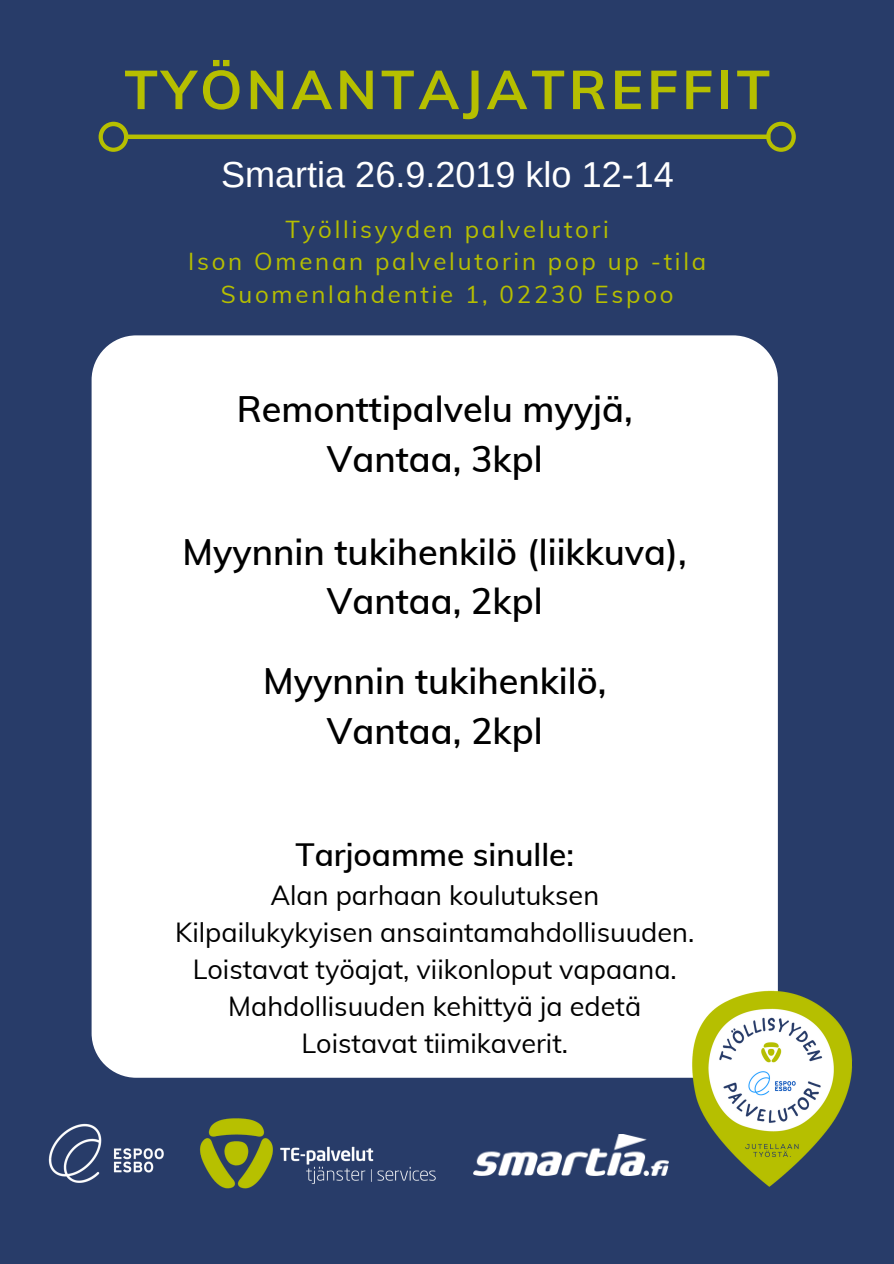
<style>
.page{position:relative;width:894px;height:1264px;background:#fff}
.page>*{position:absolute;margin:0;border:0;box-sizing:border-box;transform-origin:0 0}
.t1{font:700 54px "Muli";letter-spacing:.075em;color:#b6bf00}
.t2{font:600 36px/49.5px "Muli";color:#000;text-align:center}
.t3{font:36px "Arimo";color:#fff}
.t4{font:600 31.5px "Muli";color:#000}
.t5{font:27px/37.2px "Muli";color:#000;text-align:center}
.t6{font:24px/32.7px "Muli";letter-spacing:.115em;color:#b6bf00;text-align:center}
</style>
<div class="page">
<div style="left:0;top:0;width:893px;height:1263px;background:#283c69"></div>
<div style="left:92px;top:335px;width:685px;height:742px;background:#fff;border-radius:45px"></div>
<img style="left:48px;top:1123px;width:116px;height:60px">
<img style="left:200px;top:1118px;width:236px;height:71px">
<svg style="left:99px;top:122px;width:696px;height:30px"></svg>
<img style="left:679px;top:978px;width:173px;height:209px">
<img style="left:473px;top:1134px;width:195px;height:41px">
<h1 class="t1" style="left:124px;top:55px;width:647px">TYÖNANTAJATREFFIT</h1>
<h2 class="t3" style="left:221px;top:155px;width:454px">Smartia 26.9.2019 klo 12-14</h2>
<p class="t6" style="left:188px;top:212px;width:519px">Työllisyyden palvelutori<br>Ison Omenan palvelutorin pop up -tila<br>Suomenlahdentie 1, 02230 Espoo</p>
<h2 class="t2" style="left:237px;top:384px;width:397px">Remonttipalvelu myyjä,<br>Vantaa, 3kpl</h2>
<h2 class="t2" style="left:182px;top:526px;width:505px">Myynnin tukihenkilö (liikkuva),<br>Vantaa, 2kpl</h2>
<h2 class="t2" style="left:263px;top:656px;width:344px">Myynnin tukihenkilö,<br>Vantaa, 2kpl</h2>
<p class="t4" style="left:295px;top:834px;width:280px">Tarjoamme sinulle:</p>
<p class="t5" style="left:175px;top:875px;width:520px">Alan parhaan koulutuksen Kilpailukykyisen ansaintamahdollisuuden.<br>Loistavat työajat, viikonloput vapaana.<br>Mahdollisuuden kehittyä ja edetä Loistavat tiimikaverit.</p>
</div>
